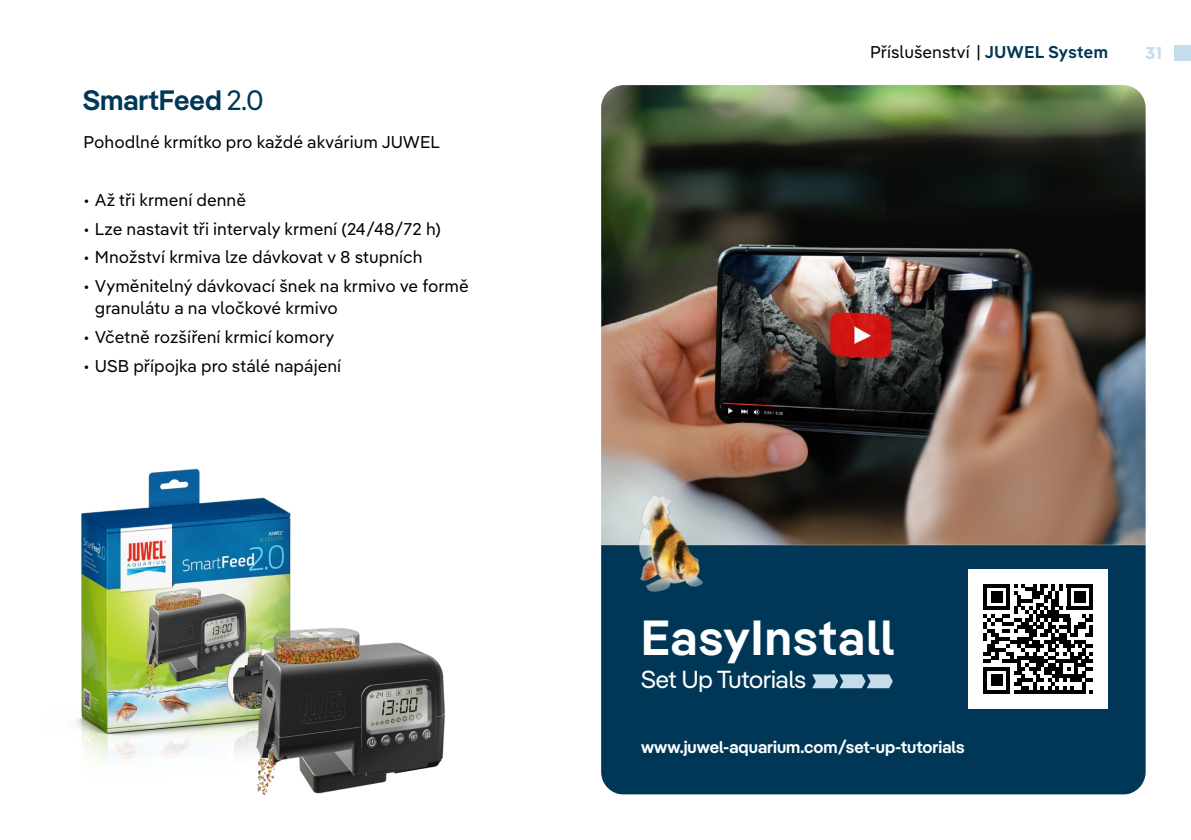
<style>
.page{position:relative;width:1191px;height:840px;background:#fff}
.page>*{position:absolute;margin:0;border:0;box-sizing:border-box;transform-origin:0 0}
.t1{font:600 49.2px "Pangea";letter-spacing:.025em;color:#fff}
.t2{font:600 28px "Pangea";color:#003757}
.t3{font:24.6px "Pangea";color:#fff}
.t4{font:17px/22px "Pangea Text";color:#000}
.t5{font:600 17px "Pangea";color:#fff}
.t6{font:700 17px "Pangea";color:#c5dcea}
.s1{font-weight:400}
.s2{font-weight:600;color:#003757}
</style>
<div class="page">
<div style="left:1174px;top:45px;width:17px;height:16px;background:#c5dcea"></div>
<img style="left:601px;top:85px;width:544px;height:459px">
<div style="left:601px;top:545px;width:544px;height:249px;background:#003757"></div>
<svg style="left:968px;top:568px;width:140px;height:140px"></svg>
<img style="left:610px;top:406px;width:150px;height:271px">
<img style="left:75px;top:468px;width:216px;height:295px">
<svg style="left:809px;top:674px;width:85px;height:13px"></svg>
<img style="left:229px;top:614px;width:216px;height:181px">
<h2 class="t2" style="left:83px;top:80px;width:182px">SmartFeed <span class="s1">2.0</span></h2>
<p class="t4" style="left:84px;top:130px;width:358px">Pohodlné krmítko pro každé akvárium JUWEL</p>
<p class="t4" style="left:84px;top:188px;width:164px">• Až tři krmení denně</p>
<p class="t4" style="left:84px;top:216px;width:359px">• Lze nastavit tři intervaly krmení (24/48/72 h)</p>
<p class="t4" style="left:84px;top:245px;width:340px">• Množství krmiva lze dávkovat v 8 stupních</p>
<p class="t4" style="left:95px;top:274px;width:375px;text-indent:-11px">• Vyměnitelný dávkovací šnek na krmivo ve formě granulátu a na vločkové krmivo</p>
<p class="t4" style="left:84px;top:325px;width:252px">• Včetně rozšíření krmicí komory</p>
<p class="t4" style="left:84px;top:354px;width:259px">• USB přípojka pro stálé napájení</p>
<p class="t4" style="left:870px;top:40px;width:240px">Příslušenství | <span class="s2">JUWEL System</span></p>
<p class="t6" style="left:1145px;top:40px;width:18px">31</p>
<h1 class="t1" style="left:641px;top:601px;width:255px">EasyInstall</h1>
<h3 class="t3" style="left:641px;top:661px;width:167px">Set Up Tutorials</h3>
<p class="t5" style="left:641px;top:734px;width:325px">www.juwel-aquarium.com/set-up-tutorials</p>
</div>
